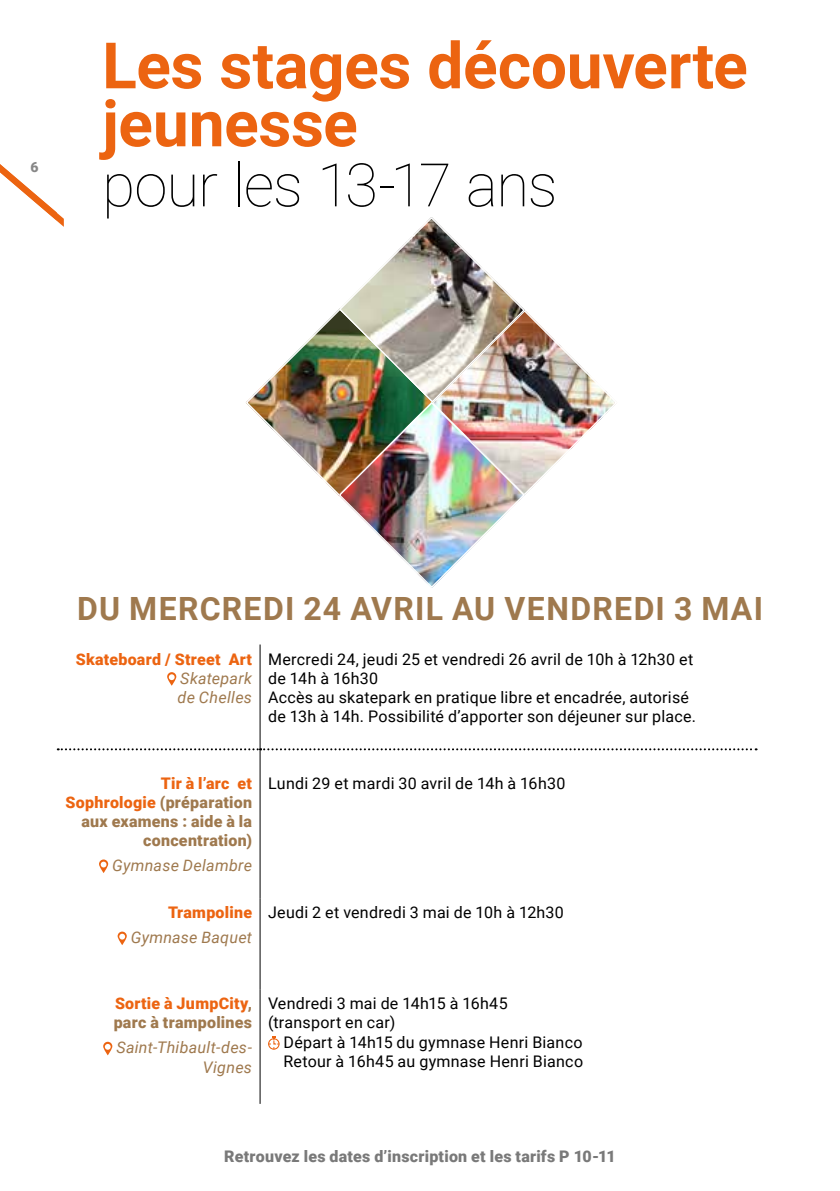
<style>
.page{position:relative;width:840px;height:1191px;background:#fff}
.page>*{position:absolute;margin:0;border:0;box-sizing:border-box;transform-origin:0 0}
.t1{font:700 64px/58px "Roboto";letter-spacing:-.005em;color:#ec6411}
.t2{font:100 60px "Roboto";letter-spacing:-.02em;color:#000}
.t3{font:700 32px "Roboto";letter-spacing:.04em;color:#9f794e}
.t4{font:16px/19.2px "Roboto";letter-spacing:.015em;color:#000}
.t5{font:900 16px/19.2px "Roboto";letter-spacing:.015em;color:#9f794e;text-align:right}
.t6{font:italic 16px/19.2px "Roboto";letter-spacing:.015em;color:#9f794e}
.t7{font:900 16px "Roboto";letter-spacing:.015em;color:#797979}
.t8{font:900 16px "Roboto";letter-spacing:.015em;color:#ec6411}
.t9{font:900 14px "Roboto";color:#878787}
.s1{color:#ec6411}
</style>
<div class="page">
<svg style="left:0;top:164px;width:64px;height:63px"></svg>
<img style="left:524px;top:312px;width:90px;height:181px">
<img style="left:245px;top:310px;width:93px;height:184px">
<img style="left:338px;top:403px;width:186px;height:183px">
<img style="left:338px;top:217px;width:187px;height:186px">
<hr style="left:259px;top:644px;width:1px;height:104px;background:#000">
<hr style="left:259px;top:750px;width:1px;height:148px;background:#000">
<hr style="left:259px;top:898px;width:1px;height:91px;background:#000">
<hr style="left:259px;top:989px;width:1px;height:114px;background:#000">
<svg style="left:58px;top:748px;width:698px;height:2px"></svg>
<svg style="left:167px;top:672px;width:9px;height:13px"></svg>
<svg style="left:99px;top:859px;width:9px;height:14px"></svg>
<svg style="left:117px;top:931px;width:10px;height:14px"></svg>
<svg style="left:103px;top:1041px;width:9px;height:14px"></svg>
<div style="left:268px;top:1038px;width:11px;height:11px;border:1px solid #ec6411;border-radius:50%"></div>
<svg style="left:269px;top:1036px;width:10px;height:12px"></svg>
<p class="t9" style="left:31px;top:157px;width:10px">6</p>
<h1 class="t1" style="left:102px;top:34px;width:646px">Les stages découverte jeunesse</h1>
<h2 class="t2" style="left:102px;top:143px;width:456px">pour les 13-17 ans</h2>
<h3 class="t3" style="left:77px;top:585px;width:687px">DU MERCREDI 24 AVRIL AU VENDREDI 3 MAI</h3>
<p class="t8" style="left:76px;top:647px;width:178px">Skateboard / Street Art</p>
<p class="t6" style="left:177px;top:668px;width:76px">Skatepark de Chelles</p>
<p class="t4" style="left:268px;top:648px;width:429px">Mercredi 24, jeudi 25 et vendredi 26 avril de 10h à 12h30 et de 14h à 16h30<br>Accès au skatepark en pratique libre et encadrée, autorisé de 13h à 14h. Possibilité d’apporter son déjeuner sur place.</p>
<p class="t5" style="left:65px;top:772px;width:188px"><span class="s1">Tir à l’arc et<br>Sophrologie</span> (préparation aux examens : aide à la concentration)</p>
<p class="t6" style="left:112px;top:855px;width:141px">Gymnase Delambre</p>
<p class="t8" style="left:168px;top:901px;width:85px">Trampoline</p>
<p class="t6" style="left:131px;top:927px;width:123px">Gymnase Baquet</p>
<p class="t4" style="left:268px;top:772px;width:298px">Lundi 29 et mardi 30 avril de 14h à 16h30</p>
<p class="t4" style="left:268px;top:902px;width:297px">Jeudi 2 et vendredi 3 mai de 10h à 12h30</p>
<p class="t5" style="left:114px;top:993px;width:140px;text-align:left"><span class="s1">Sortie à JumpCity</span>, parc à trampolines</p>
<p class="t6" style="left:116px;top:1037px;width:137px;text-align:right">Saint-Thibault-des-<br>Vignes</p>
<p class="t4" style="left:268px;top:993px;width:241px">Vendredi 3 mai de 14h15 à 16h45 (transport en car)</p>
<p class="t4" style="left:283px;top:1031px;width:301px">Départ à 14h15 du gymnase Henri Bianco<br>Retour à 16h45 au gymnase Henri Bianco</p>
<p class="t7" style="left:224px;top:1145px;width:392px">Retrouvez les dates d’inscription et les tarifs P 10-11</p>
</div>
